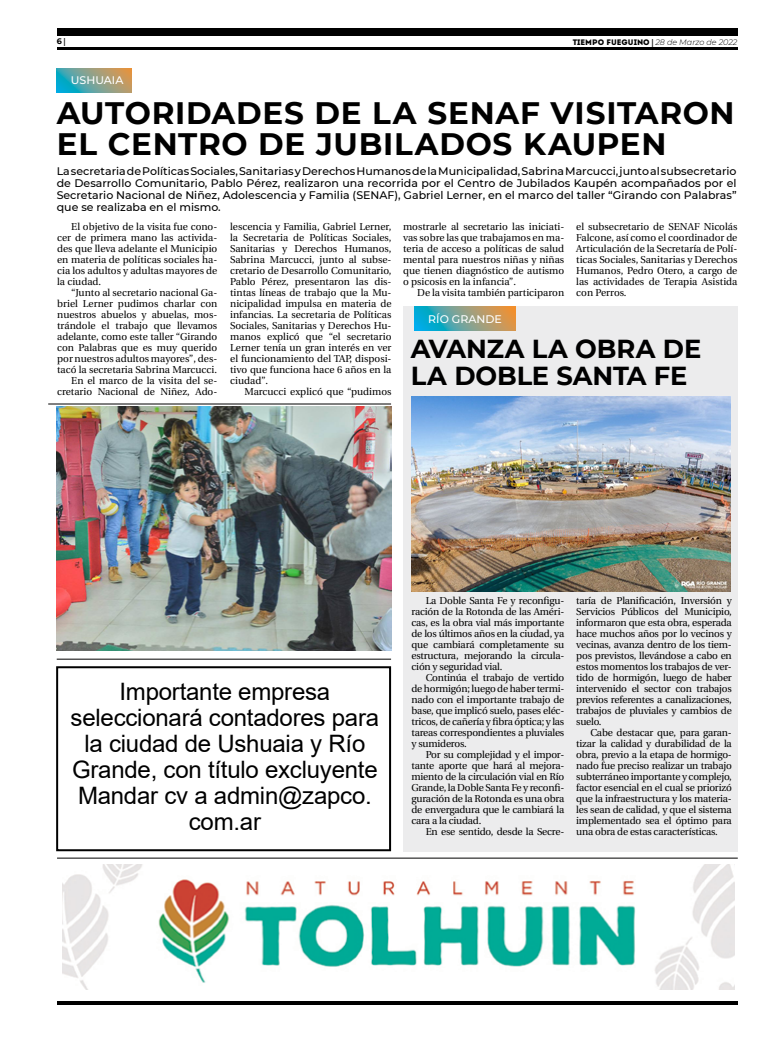
<style>
.page{position:relative;width:780px;height:1049px;background:#fff}
.page>*{position:absolute;margin:0;border:0;box-sizing:border-box;transform-origin:0 0}
.t1{font:700 31px/31px "Montserrat";letter-spacing:.02em;color:#000}
.t2{font:700 26px/27px "Montserrat";letter-spacing:-.005em;color:#000}
.t3{font:24px/26px "Arial";letter-spacing:-.01em;color:#000;text-align:center}
.t4{font:500 11px/12px "Montserrat";color:#000;text-align:justify}
.t5{font:500 11px "Montserrat";color:#fff}
.t6{font:10px/11px "Utopia";color:#000;text-align:justify}
.t7{font:10px "Utopia";letter-spacing:-.02em;color:#000}
.t8{font:italic 300 8px "Montserrat";color:#000}
.t9{font:700 8px "Montserrat";color:#000}
.s1{font-family:"Utopia"}
.s2{font-family:"Intro";font-weight:400;font-style:normal}
.s3{font-family:"Utopia";font-weight:700;font-style:normal}
</style>
<div class="page">
<hr style="left:57px;top:48px;width:680px;height:2px;background:#000">
<div style="left:57px;top:28px;width:680px;height:7px;background:#000"></div>
<hr style="left:57px;top:1001px;width:680px;height:4px;background:#000">
<img style="left:63px;top:865px;width:672px;height:124px">
<hr style="left:57px;top:857px;width:680px;height:1px;background:#000">
<hr style="left:48px;top:403px;width:343px;height:1px;background:#000">
<div style="left:403px;top:306px;width:334px;height:546px;background:#ececed"></div>
<svg style="left:414px;top:306px;width:101px;height:24px;background:#77a18f"></svg>
<svg style="left:57px;top:68px;width:75px;height:24px;background:#7ba18f"></svg>
<img style="left:57px;top:407px;width:334px;height:244px">
<img style="left:411px;top:397px;width:319px;height:195px">
<div style="left:56px;top:666px;width:335px;height:185px;background:#fff;border:2px solid #000"></div>
<hr style="left:57px;top:659px;width:334px;height:1px;background:#000">
<p class="t9" style="left:57px;top:35px;width:11px">6 <span class="s1">|</span></p>
<p class="t8" style="left:572px;top:36px;width:166px"><span class="s2">TIEMPO FUEGUINO</span> <span class="s3">|</span> 28 de Marzo de 2022</p>
<p class="t5" style="left:71px;top:73px;width:54px">USHUAIA</p>
<h1 class="t1" style="left:57px;top:96px;width:679px">AUTORIDADES DE LA SENAF VISITARON<br>EL CENTRO DE JUBILADOS KAUPEN</h1>
<p class="t4" style="left:57px;top:165px;width:681px">La secretaria de Políticas Sociales, Sanitarias y Derechos Humanos de la Municipalidad, Sabrina Marcucci, junto al subsecretario de Desarrollo Comunitario, Pablo Pérez, realizaron una recorrida por el Centro de Jubilados Kaupén acompañados por el Secretario Nacional de Niñez, Adolescencia y Familia (SENAF), Gabriel Lerner, en el marco del taller “Girando con Palabras” que se realizaba en el mismo.</p>
<p class="t6" style="left:57px;top:221px;width:162px;text-indent:14px">El objetivo de la visita fue cono&shy;cer de primera mano las activida&shy;des que lleva adelante el Municipio en materia de políticas sociales ha&shy;cia los adultos y adultas mayores de la ciudad.</p>
<p class="t6" style="left:57px;top:287px;width:162px;text-align:right">“Junto al secretario nacional Ga&shy;briel Lerner pudimos charlar con nuestros abuelos y abuelas, mos&shy;trándole el trabajo que llevamos adelante, como este taller “Girando con Palabras que es muy querido por nuestros adultos mayores”, des&shy;tacó la secretaria Sabrina Marcucci.<br>En el marco de la visita del se&shy;cretario Nacional de Niñez, Ado-</p>
<p class="t6" style="left:230px;top:221px;width:163px">lescencia y Familia, Gabriel Lerner, la Secretaria de Políticas Sociales, Sanitarias y Derechos Humanos, Sabrina Marcucci, junto al subse&shy;cretario de Desarrollo Comunitario, Pablo Pérez, presentaron las dis&shy;tintas líneas de trabajo que la Mu&shy;nicipalidad impulsa en materia de infancias. La secretaria de Políticas Sociales, Sanitarias y Derechos Hu&shy;manos explicó que “el secretario Lerner tenía un gran interés en ver el funcionamiento del TAP, disposi&shy;tivo que funciona hace 6 años en la ciudad”.</p>
<p class="t6" style="left:244px;top:386px;width:149px">Marcucci explicó que “pudimos</p>
<p class="t6" style="left:403px;top:221px;width:163px">mostrarle al secretario las iniciati&shy;vas sobre las que trabajamos en ma&shy;teria de acceso a políticas de salud mental para nuestros niñas y niñas que tienen diagnóstico de autismo o psicosis en la infancia”.</p>
<p class="t6" style="left:417px;top:287px;width:148px">De la visita también participaron</p>
<p class="t6" style="left:576px;top:221px;width:163px">el subsecretario de SENAF Nicolás Falcone, así como el coordinador de Articulación de la Secretaría de Polí&shy;ticas Sociales, Sanitarias y Derechos Humanos, Pedro Otero, a cargo de las actividades de Terapia Asistida con Perros.</p>
<p class="t5" style="left:428px;top:311px;width:75px">RÍO GRANDE</p>
<h2 class="t2" style="left:411px;top:334px;width:292px">AVANZA LA OBRA DE<br>LA DOBLE SANTA FE</h2>
<h3 class="t3" style="left:71px;top:678px;width:310px">Importante empresa seleccionará contadores para la ciudad de Ushuaia y Río<br>Grande, con título excluyente<br>Mandar cv a admin@zapco. com.ar</h3>
<p class="t6" style="left:411px;top:595px;width:154px;text-indent:14px">La Doble Santa Fe y reconfigu&shy;ración de la Rotonda de las Améri&shy;cas, es la obra vial más importante de los últimos años en la ciudad, ya que cambiará completamente su estructura, mejorando la circula&shy;ción y seguridad vial.</p>
<p class="t6" style="left:411px;top:672px;width:154px;text-indent:14px">Continúa el trabajo de vertido de hormigón; luego de haber termi&shy;nado con el importante trabajo de base, que implicó suelo, pases eléc&shy;tricos, de cañería y fibra óptica; y las tareas correspondientes a pluviales y sumideros.</p>
<p class="t6" style="left:411px;top:749px;width:154px;text-indent:14px">Por su complejidad y el impor&shy;tante aporte que hará al mejora&shy;miento de la circulación vial en Río Grande, la Doble Santa Fe y reconfi&shy;guración de la Rotonda es una obra de envergadura que le cambiará la cara a la ciudad.</p>
<p class="t7" style="left:425px;top:826px;width:140px">En ese sentido, desde la Secre-</p>
<p class="t6" style="left:576px;top:595px;width:157px">taría de Planificación, Inversión y Servicios Públicos del Municipio, informaron que esta obra, esperada hace muchos años por lo vecinos y vecinas, avanza dentro de los tiem&shy;pos previstos, llevándose a cabo en estos momentos los trabajos de ver&shy;tido de hormigón, luego de haber intervenido el sector con trabajos previos referentes a canalizaciones, trabajos de pluviales y cambios de suelo.</p>
<p class="t6" style="left:576px;top:727px;width:157px;text-indent:14px">Cabe destacar que, para garan&shy;tizar la calidad y durabilidad de la obra, previo a la etapa de hormigo&shy;nado fue preciso realizar un trabajo subterráneo importante y complejo, factor esencial en el cual se priorizó que la infraestructura y los materia&shy;les sean de calidad, y que el sistema implementado sea el óptimo para una obra de estas características.</p>
</div>
